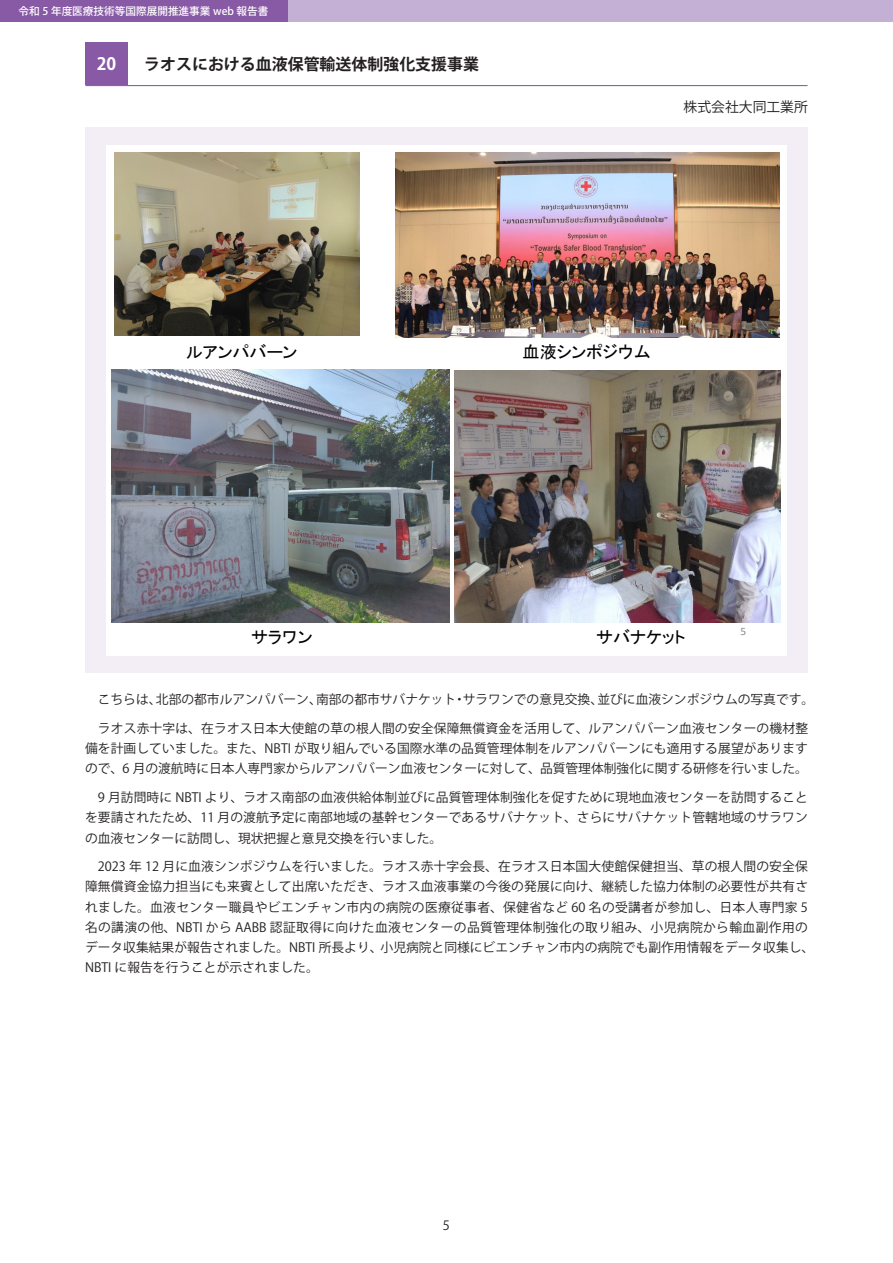
<style>
.page{position:relative;width:893px;height:1263px;background:#fff}
.page>*{position:absolute;margin:0;border:0;box-sizing:border-box;transform-origin:0 0}
.t1{font:16.95px "MS P Gothic";color:#000}
.t2{font:700 16.95px "Koz Go Pr 6 N";color:#fff}
.t3{font:700 15.9px "Koz Go Pr 6 N";color:#231f20}
.t4{font:13.8px "Koz Go Pr 6 N";color:#231f20}
.t5{font:12.75px/20.2px "Koz Go Pr 6 N";letter-spacing:.005em;color:#231f20}
.t6{font:11.4px "Calibri";color:#898989}
.t7{font:500 10.65px "Koz Go Pr 6 N";color:#fff}
</style>
<div class="page">
<div style="left:0;top:0;width:893px;height:21px;background:#c4b0d4"></div>
<div style="left:86px;top:128px;width:722px;height:545px;background:#f3eef6"></div>
<div style="left:0;top:0;width:287px;height:21px;background:#8859a4"></div>
<hr style="left:85px;top:85px;width:723px;height:1px;background:#8859a4">
<div style="left:85px;top:43px;width:43px;height:42px;background:#8859a4"></div>
<div style="left:107px;top:145px;width:680px;height:510px;background:#fff"></div>
<img style="left:115px;top:152px;width:244px;height:184px">
<img style="left:455px;top:371px;width:325px;height:252px">
<img style="left:112px;top:369px;width:338px;height:254px">
<img style="left:396px;top:152px;width:383px;height:186px">
<p class="t7" style="left:19px;top:5px;width:251px">令和 5 年度医療技術等国際展開推進事業 web 報告書</p>
<h1 class="t2" style="left:97px;top:54px;width:21px">20</h1>
<p class="t3" style="left:144px;top:56px;width:336px">ラオスにおける血液保管輸送体制強化支援事業</p>
<p class="t4" style="left:684px;top:99px;width:126px">株式会社大同工業所</p>
<h1 class="t1" style="left:186px;top:343px;width:113px">ルアンパバーン</h1>
<h1 class="t1" style="left:523px;top:343px;width:129px">血液シンポジウム</h1>
<h1 class="t1" style="left:251px;top:628px;width:63px">サラワン</h1>
<h1 class="t1" style="left:596px;top:628px;width:91px">サバナケット</h1>
<p class="t6" style="left:740px;top:623px;width:7px">5</p>
<p class="t5" style="left:85px;top:690px;width:731px">　こちらは、北部の都市ルアンパバーン、南部の都市サバナケット・サラワンでの意見交換、並びに血液シンポジウムの写真です。</p>
<p class="t5" style="left:85px;top:718px;width:737px">　ラオス赤十字は、在ラオス日本大使館の草の根人間の安全保障無償資金を活用して、ルアンパバーン血液センターの機材整備を計画していました。また、NBTI が取り組んでいる国際水準の品質管理体制をルアンパバーンにも適用する展望がありますので、6 月の渡航時に日本人専門家からルアンパバーン血液センターに対して、品質管理体制強化に関する研修を行いました。　</p>
<p class="t5" style="left:85px;top:788px;width:724px;text-align:justify">　9 月訪問時に NBTI より、ラオス南部の血液供給体制並びに品質管理体制強化を促すために現地血液センターを訪問することを要請されたため、11 月の渡航予定に南部地域の基幹センターであるサバナケット、さらにサバナケット管轄地域のサラワンの血液センターに訪問し、現状把握と意見交換を行いました。</p>
<p class="t5" style="left:85px;top:857px;width:731px">　2023 年 12 月に血液シンポジウムを行いました。ラオス赤十字会長、在ラオス日本国大使館保健担当、草の根人間の安全保障無償資金協力担当にも来賓として出席いただき、ラオス血液事業の今後の発展に向け、継続した協力体制の必要性が共有されました。血液センター職員やビエンチャン市内の病院の医療従事者、保健省など 60 名の受講者が参加し、日本人専門家 5名の講演の他、NBTI から AABB 認証取得に向けた血液センターの品質管理体制強化の取り組み、小児病院から輸血副作用のデータ収集結果が報告されました。NBTI 所長より、小児病院と同様にビエンチャン市内の病院でも副作用情報をデータ収集し、NBTI に報告を行うことが示されました。</p>
<p class="t5" style="left:443px;top:1215px;width:9px">5</p>
</div>
